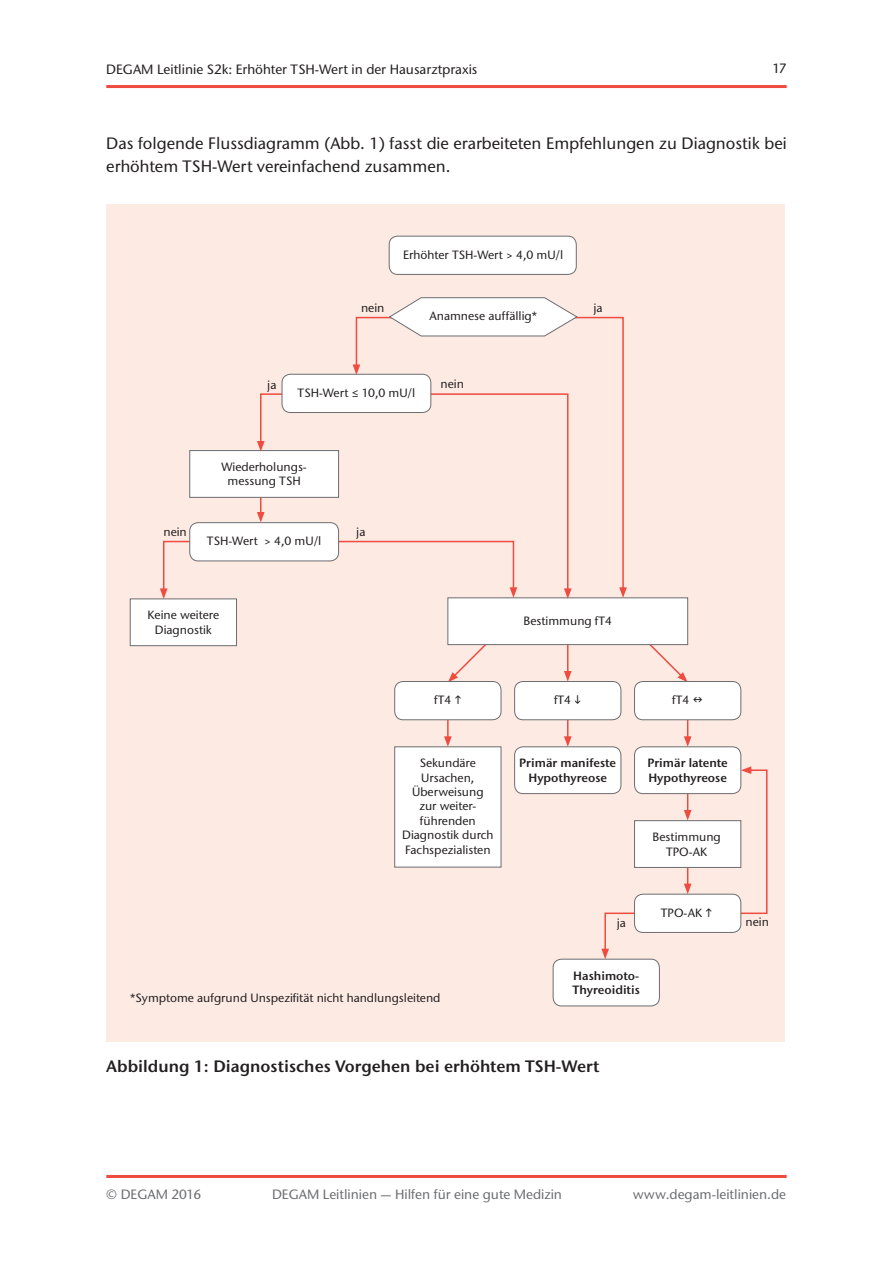
<style>
.page{position:relative;width:893px;height:1263px;background:#fff}
.page>*{position:absolute;margin:0;border:0;box-sizing:border-box;transform-origin:0 0}
.t1{font:500 16.5px/22.5px "Stone Sans ITC Std";color:#231f20}
.t2{font:600 16.5px "Stone Sans ITC Pro";color:#231f20}
.t3{font:500 13.5px "Stone Sans ITC Std";color:#6c6d70}
.t4{font:500 13.5px "Stone Sans ITC Std";color:#231f20}
.t5{font:500 12px/14.4px "Stone Sans ITC Std";color:#231f20;text-align:center}
.t6{font:600 12px/14.4px "Stone Sans ITC Pro";color:#231f20}
</style>
<div class="page">
<div style="left:106px;top:204px;width:679px;height:838px;background:#fdebe3"></div>
<svg style="left:564px;top:645px;width:8px;height:36px"></svg>
<svg style="left:644px;top:645px;width:44px;height:36px"></svg>
<svg style="left:448px;top:645px;width:43px;height:36px"></svg>
<svg style="left:564px;top:720px;width:8px;height:26px"></svg>
<svg style="left:684px;top:720px;width:7px;height:26px"></svg>
<svg style="left:444px;top:720px;width:8px;height:26px"></svg>
<div style="left:389px;top:236px;width:187px;height:38px;background:#fff;border-radius:9px"></div>
<div style="left:389px;top:236px;width:188px;height:39px;border:1px solid #6c6d70;border-radius:9px"></div>
<div style="left:447px;top:597px;width:241px;height:48px;background:#fff;border:1px solid #6c6d70"></div>
<div style="left:189px;top:450px;width:150px;height:48px;background:#fff;border:1px solid #6c6d70"></div>
<div style="left:130px;top:598px;width:107px;height:48px;background:#fff;border:1px solid #6c6d70"></div>
<div style="left:395px;top:681px;width:106px;height:39px;background:#fff;border-radius:9px"></div>
<div style="left:394px;top:681px;width:107px;height:39px;border:1px solid #6c6d70;border-radius:9px"></div>
<div style="left:394px;top:746px;width:107px;height:121px;background:#fff;border:1px solid #6c6d70"></div>
<div style="left:515px;top:681px;width:106px;height:39px;background:#fff;border-radius:9px"></div>
<div style="left:514px;top:681px;width:107px;height:39px;border:1px solid #6c6d70;border-radius:9px"></div>
<div style="left:515px;top:747px;width:106px;height:47px;background:#fff;border-radius:9px"></div>
<div style="left:514px;top:746px;width:107px;height:48px;border:1px solid #6c6d70;border-radius:9px"></div>
<div style="left:634px;top:747px;width:107px;height:47px;background:#fff;border-radius:9px"></div>
<div style="left:634px;top:746px;width:107px;height:48px;border:1px solid #6c6d70;border-radius:9px"></div>
<div style="left:553px;top:959px;width:106px;height:47px;background:#fff;border-radius:9px"></div>
<div style="left:553px;top:959px;width:107px;height:47px;border:1px solid #6c6d70;border-radius:9px"></div>
<div style="left:634px;top:681px;width:107px;height:39px;background:#fff;border-radius:9px"></div>
<div style="left:634px;top:681px;width:107px;height:39px;border:1px solid #6c6d70;border-radius:9px"></div>
<svg style="left:355px;top:316px;width:269px;height:271px"></svg>
<svg style="left:353px;top:364px;width:7px;height:10px"></svg>
<svg style="left:619px;top:587px;width:8px;height:11px"></svg>
<svg style="left:259px;top:393px;width:310px;height:195px"></svg>
<svg style="left:257px;top:441px;width:8px;height:10px"></svg>
<svg style="left:564px;top:588px;width:8px;height:11px"></svg>
<svg style="left:160px;top:540px;width:357px;height:59px"></svg>
<svg style="left:388px;top:297px;width:190px;height:40px"></svg>
<div style="left:282px;top:374px;width:149px;height:38px;background:#fff;border-radius:9px"></div>
<div style="left:282px;top:374px;width:149px;height:39px;border:1px solid #6c6d70;border-radius:9px"></div>
<div style="left:190px;top:523px;width:149px;height:38px;background:#fff;border-radius:9px"></div>
<div style="left:189px;top:522px;width:150px;height:39px;border:1px solid #6c6d70;border-radius:9px"></div>
<svg style="left:257px;top:497px;width:8px;height:25px"></svg>
<hr style="left:106px;top:85px;width:681px;height:3px;background:#ef4b40">
<hr style="left:106px;top:1175px;width:681px;height:3px;background:#ef4b40">
<svg style="left:601px;top:766px;width:167px;height:193px"></svg>
<p class="t4" style="left:106px;top:61px;width:373px">DEGAM Leitlinie S2k: Erhöhter TSH-Wert in der Hausarztpraxis</p>
<p class="t4" style="left:772px;top:60px;width:16px">17</p>
<h1 class="t1" style="left:106px;top:132px;width:682px">Das folgende Flussdiagramm (Abb. 1) fasst die erarbeiteten Empfehlungen zu Diagnostik bei erhöhtem TSH-Wert vereinfachend zusammen.</h1>
<p class="t5" style="left:361px;top:300px;width:25px">nein</p>
<p class="t5" style="left:403px;top:247px;width:162px">Erhöhter TSH-Wert &gt; 4,0 mU/l</p>
<p class="t5" style="left:429px;top:309px;width:109px">Anamnese auffällig*</p>
<p class="t5" style="left:267px;top:377px;width:11px">ja</p>
<p class="t5" style="left:441px;top:377px;width:25px">nein</p>
<p class="t5" style="left:298px;top:385px;width:119px">TSH-Wert ≤ 10,0 mU/l</p>
<p class="t5" style="left:163px;top:524px;width:25px">nein</p>
<p class="t5" style="left:222px;top:460px;width:87px">Wiederholungs&shy;messung TSH</p>
<p class="t5" style="left:207px;top:534px;width:116px">TSH-Wert &gt; 4,0 mU/l</p>
<p class="t5" style="left:356px;top:524px;width:11px">ja</p>
<p class="t5" style="left:593px;top:300px;width:11px">ja</p>
<p class="t5" style="left:148px;top:608px;width:73px">Keine weitere<br>Diagnostik</p>
<p class="t5" style="left:524px;top:613px;width:90px">Bestimmung fT4</p>
<p class="t5" style="left:434px;top:693px;width:19px">fT4</p>
<p class="t5" style="left:402px;top:756px;width:93px">Sekundäre<br>Ursachen,<br>Überweisung zur weiter&shy;führenden<br>Diagnostik durch<br>Fachspezialisten</p>
<p class="t5" style="left:130px;top:991px;width:312px">*Symptome aufgrund Unspezifität nicht handlungsleitend</p>
<p class="t5" style="left:554px;top:693px;width:19px">fT4</p>
<p class="t5" style="left:672px;top:693px;width:32px">fT4 ■</p>
<p class="t6" style="left:519px;top:756px;width:98px;text-align:center">Primär manifeste<br>Hypothyreose</p>
<p class="t6" style="left:647px;top:756px;width:82px">Primär latente<br>Hypothyreose</p>
<p class="t5" style="left:653px;top:830px;width:70px">Bestimmung<br>TPO-AK</p>
<p class="t5" style="left:617px;top:915px;width:11px">ja</p>
<p class="t6" style="left:572px;top:968px;width:69px">Hashimoto-<br>Thyreoiditis</p>
<p class="t5" style="left:661px;top:905px;width:43px">TPO-AK</p>
<p class="t5" style="left:745px;top:915px;width:25px">nein</p>
<h1 class="t2" style="left:106px;top:1056px;width:495px">Abbildung 1: Diagnostisches Vorgehen bei erhöhtem TSH-Wert</h1>
<p class="t3" style="left:106px;top:1186px;width:96px">© DEGAM 2016</p>
<p class="t3" style="left:272px;top:1186px;width:292px">DEGAM Leitlinien — Hilfen für eine gute Medizin</p>
<p class="t3" style="left:633px;top:1186px;width:155px">www.degam-leitlinien.de</p>
</div>
